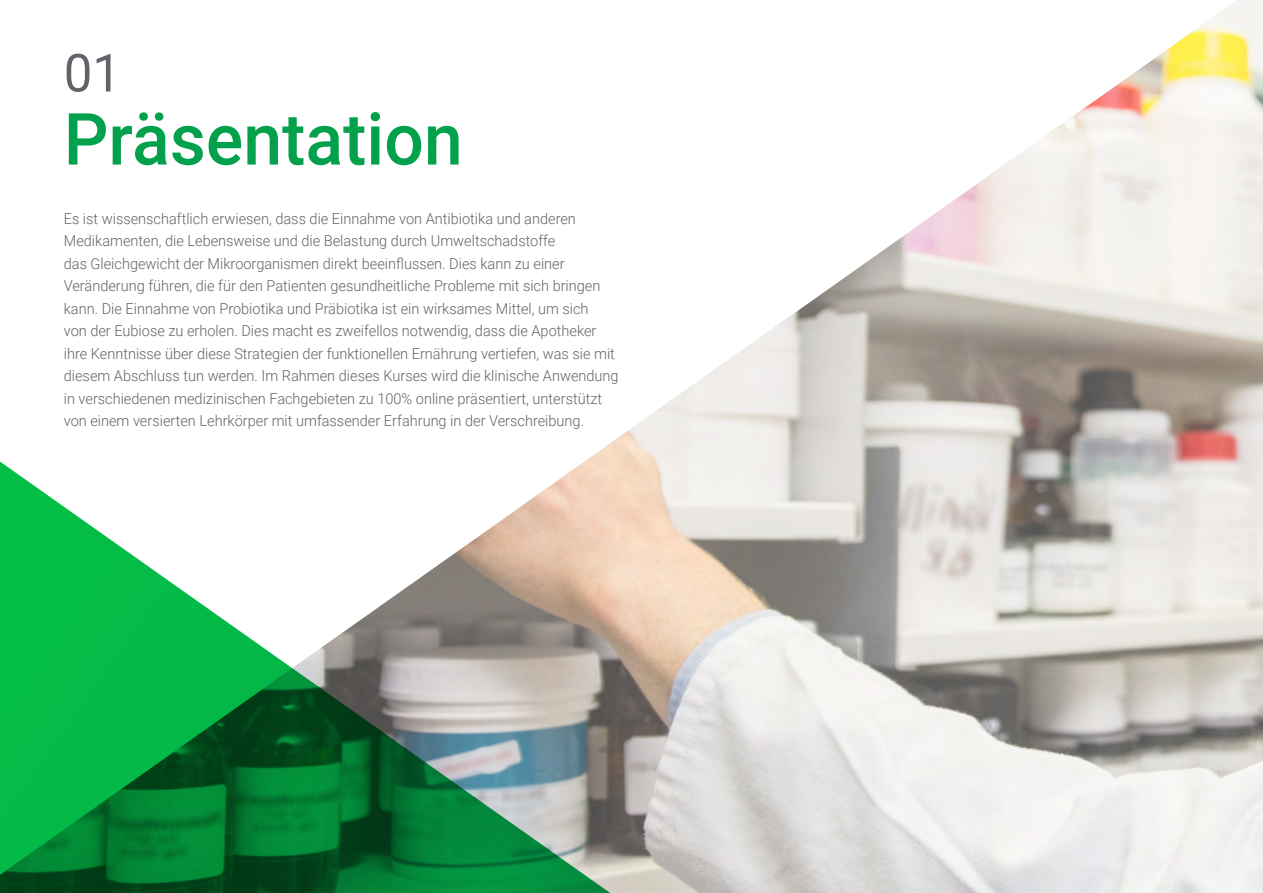
<style>
.page{position:relative;width:1263px;height:893px;background:#fff}
.page>*{position:absolute;margin:0;border:0;box-sizing:border-box;transform-origin:0 0}
.t1{font:500 72px "Roboto";color:#04a14d}
.t2{font:52.5px "Roboto";color:#61646a}
.t3{font:300 15px/22.5px "Roboto";color:#61646a}
</style>
<div class="page">
<img style="left:607px;top:0;width:656px;height:893px">
<svg style="left:0;top:446px;width:640px;height:447px"></svg>
<h2 class="t2" style="left:64px;top:36px;width:59px">01</h2>
<h1 class="t1" style="left:64px;top:89px;width:400px">Präsentation</h1>
<p class="t3" style="left:64px;top:207px;width:556px">Es ist wissenschaftlich erwiesen, dass die Einnahme von Antibiotika und anderen Medikamenten, die Lebensweise und die Belastung durch Umweltschadstoffe<br>das Gleichgewicht der Mikroorganismen direkt beeinflussen. Dies kann zu einer Veränderung führen, die für den Patienten gesundheitliche Probleme mit sich bringen kann. Die Einnahme von Probiotika und Präbiotika ist ein wirksames Mittel, um sich<br>von der Eubiose zu erholen. Dies macht es zweifellos notwendig, dass die Apotheker ihre Kenntnisse über diese Strategien der funktionellen Ernährung vertiefen, was sie mit diesem Abschluss tun werden. Im Rahmen dieses Kurses wird die klinische Anwendung in verschiedenen medizinischen Fachgebieten zu 100% online präsentiert, unterstützt von einem versierten Lehrkörper mit umfassender Erfahrung in der Verschreibung.</p>
</div>
